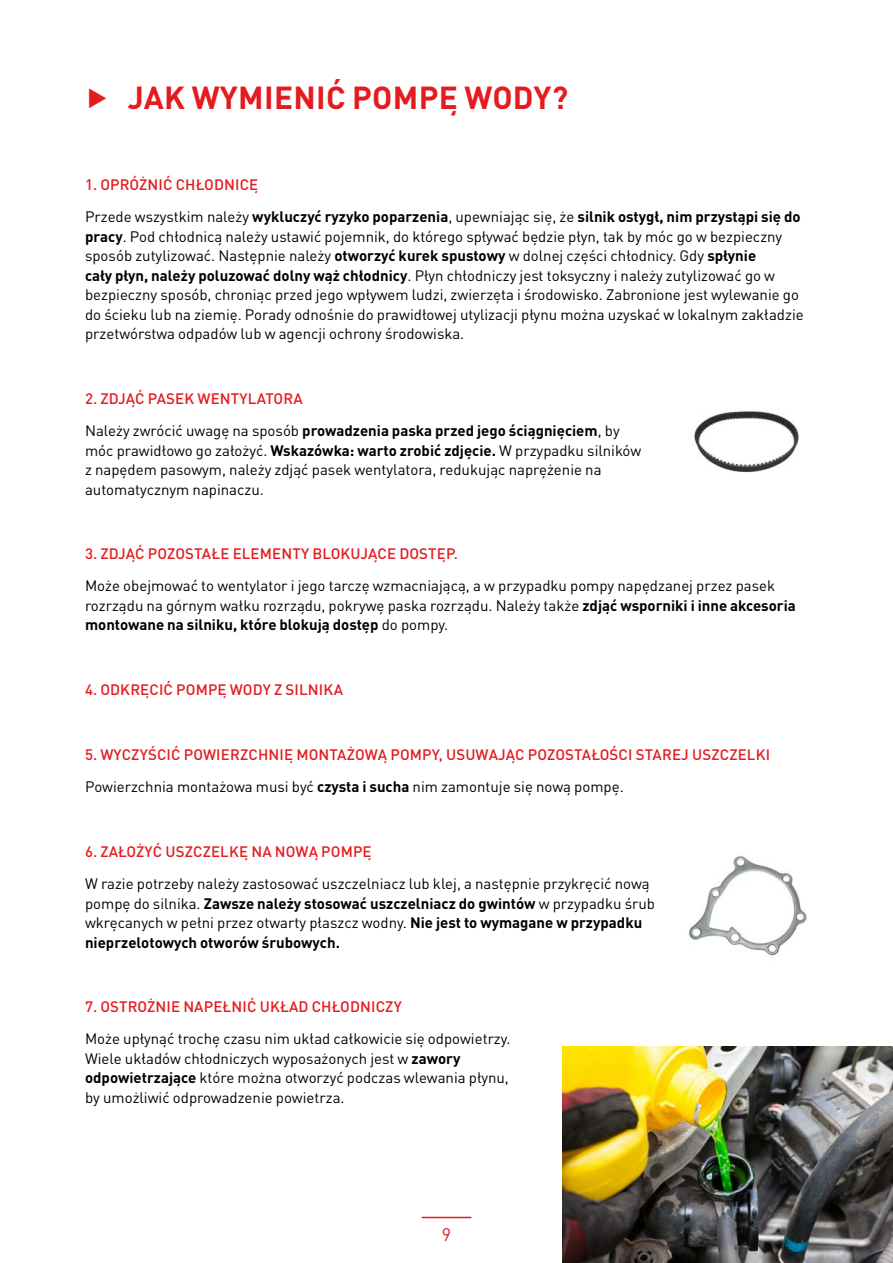
<style>
.page{position:relative;width:893px;height:1263px;background:#fff}
.page>*{position:absolute;margin:0;border:0;box-sizing:border-box;transform-origin:0 0}
.t1{font:700 31.5px "TVH Pro";letter-spacing:.01em;color:#e41b1f}
.t2{font:18px "TVH Pro";color:#e41b1f}
.t3{font:15px/19.5px "TVH Pro";color:#000}
.t4{font:500 15px/32.2px "TVH Pro";letter-spacing:.01em;color:#e41b1f}
.t5{font:700 15px/32.2px "TVH Pro";color:#000}
.s1{font-weight:500;color:#e41b1f}
.s2{font-weight:400}
.s3{font-weight:700}
.s4{font-weight:400;color:#000}
.s5{font-weight:700;color:#000}
</style>
<div class="page">
<hr style="left:422px;top:1217px;width:49px;height:1px;background:#e41b1f">
<img style="left:694px;top:411px;width:105px;height:62px">
<img style="left:688px;top:855px;width:119px;height:101px">
<img style="left:562px;top:1047px;width:331px;height:216px">
<h1 class="t1" style="left:85px;top:71px;width:484px">▶ JAK WYMIENIĆ POMPĘ WODY?</h1>
<p class="t5" style="left:85px;top:167px;width:717px"><span class="s1">1. OPRÓŻNIĆ CHŁODNICĘ<br></span><span class="s2">Przede wszystkim należy</span> wykluczyć ryzyko poparzenia<span class="s2">, upewniając się, że</span> silnik ostygł, nim przystąpi się do</p>
<p class="t3" style="left:85px;top:225px;width:720px"><span class="s3">pracy</span>. Pod chłodnicą należy ustawić pojemnik, do którego spływać będzie płyn, tak by móc go w bezpieczny sposób zutylizować. Następnie należy <span class="s3">otworzyć kurek spustowy</span> w dolnej części chłodnicy. Gdy <span class="s3">spłynie<br>cały płyn, należy poluzować dolny wąż chłodnicy</span>. Płyn chłodniczy jest toksyczny i należy zutylizować go w bezpieczny sposób, chroniąc przed jego wpływem ludzi, zwierzęta i środowisko. Zabronione jest wylewanie go do ścieku lub na ziemię. Porady odnośnie do prawidłowej utylizacji płynu można uzyskać w lokalnym zakładzie przetwórstwa odpadów lub w agencji ochrony środowiska.</p>
<p class="t5" style="left:85px;top:381px;width:536px"><span class="s1">2. ZDJĄĆ PASEK WENTYLATORA<br></span><span class="s2">Należy zwrócić uwagę na sposób</span> prowadzenia paska przed jego ściągnięciem<span class="s2">, by</span></p>
<p class="t3" style="left:85px;top:439px;width:558px">móc prawidłowo go założyć. <span class="s3">Wskazówka: warto zrobić zdjęcie.</span> W przypadku silników z napędem pasowym, należy zdjąć pasek wentylatora, redukując naprężenie na automatycznym napinaczu.</p>
<p class="t4" style="left:85px;top:536px;width:375px">3. ZDJĄĆ POZOSTAŁE ELEMENTY BLOKUJĄCE DOSTĘP.</p>
<p class="t3" style="left:85px;top:575px;width:712px">Może obejmować to wentylator i jego tarczę wzmacniającą, a w przypadku pompy napędzanej przez pasek rozrządu na górnym wałku rozrządu, pokrywę paska rozrządu. Należy także <span class="s3">zdjąć wsporniki i inne akcesoria montowane na silniku, które blokują dostęp</span> do pompy.</p>
<p class="t4" style="left:85px;top:672px;width:260px">4. ODKRĘCIĆ POMPĘ WODY Z SILNIKA</p>
<p class="t4" style="left:85px;top:736px;width:687px">5. WYCZYŚCIĆ POWIERZCHNIĘ MONTAŻOWĄ POMPY, USUWAJĄC POZOSTAŁOŚCI STAREJ USZCZELKI<br><span class="s4">Powierzchnia montażowa musi być</span> <span class="s5">czysta i sucha</span> <span class="s4">nim zamontuje się nową pompę.</span></p>
<p class="t4" style="left:85px;top:834px;width:288px">6. ZAŁOŻYĆ USZCZELKĘ NA NOWĄ POMPĘ</p>
<p class="t3" style="left:85px;top:872px;width:571px">W razie potrzeby należy zastosować uszczelniacz lub klej, a następnie przykręcić nową pompę do silnika. <span class="s3">Zawsze należy stosować uszczelniacz do gwintów</span> w przypadku śrub wkręcanych w pełni przez otwarty płaszcz wodny. <span class="s3">Nie jest to wymagane w przypadku nieprzelotowych otworów śrubowych.</span></p>
<p class="t4" style="left:85px;top:989px;width:318px">7. OSTROŻNIE NAPEŁNIĆ UKŁAD CHŁODNICZY</p>
<p class="t3" style="left:85px;top:1028px;width:427px">Może upłynąć trochę czasu nim układ całkowicie się odpowietrzy.<br>Wiele układów chłodniczych wyposażonych jest w <span class="s3">zawory odpowietrzające</span> które można otworzyć podczas wlewania płynu, by umożliwić odprowadzenie powietrza.</p>
<p class="t2" style="left:442px;top:1221px;width:11px">9</p>
</div>
